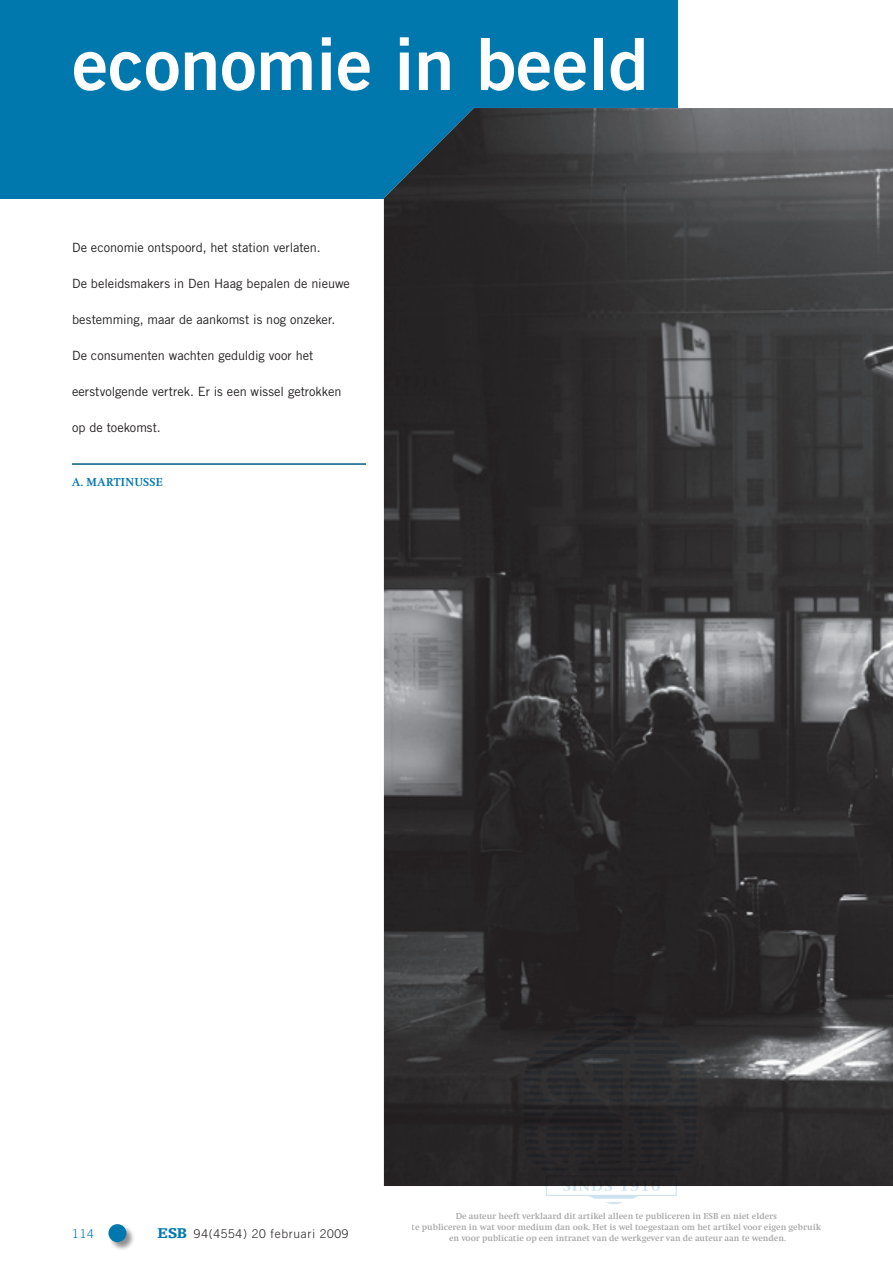
<style>
.page{position:relative;width:893px;height:1263px;background:#fff}
.page>*{position:absolute;margin:0;border:0;box-sizing:border-box;transform-origin:0 0}
.t1{font:72px "Trade Gothic Bold Two";color:#fff}
.t2{font:12.75px "Trade Gothic";color:#231f20}
.t3{font:300 12px "Trade Gothic";letter-spacing:.06em;color:#231f20}
.t4{font:700 12px "Swift";letter-spacing:.03em;color:#0078ae}
.t5{font:300 12px "Trade Gothic";color:#0078ae}
.t6{font:700 9px/10.8px "Swift";color:#6c6d70;text-align:center}
.s1{font-family:"Egyptienne F";font-weight:900;font-size:15px;color:#0078ae}
</style>
<div class="page">
<div style="left:108px;top:1224px;width:27px;height:27px;background:#231f20;opacity:.5"></div>
<div style="left:108px;top:1224px;width:18px;height:18px;background:#0078ae;border-radius:50%"></div>
<hr style="left:72px;top:463px;width:294px;height:2px;background:#005c87">
<div style="left:0;top:0;width:678px;height:198px;background:#0078ae"></div>
<img style="left:384px;top:108px;width:509px;height:1078px">
<svg style="left:510px;top:1008px;width:198px;height:196px;background:#3c3b3d"></svg>
<h1 class="t1" style="left:72px;top:20px;width:578px">economie in beeld</h1>
<h2 class="t2" style="left:72px;top:240px;width:250px">De economie ontspoord, het station verlaten.</h2>
<h2 class="t2" style="left:72px;top:276px;width:279px">De beleidsmakers in Den Haag bepalen de nieuwe</h2>
<h2 class="t2" style="left:72px;top:312px;width:265px">bestemming, maar de aankomst is nog onzeker.</h2>
<h2 class="t2" style="left:72px;top:348px;width:243px">De consumenten wachten geduldig voor het</h2>
<h2 class="t2" style="left:72px;top:384px;width:271px">eerstvolgende vertrek. Er is een wissel getrokken</h2>
<h2 class="t2" style="left:72px;top:420px;width:90px">op de toekomst.</h2>
<h3 class="t4" style="left:72px;top:476px;width:92px">A. Martinusse</h3>
<h3 class="t5" style="left:72px;top:1226px;width:23px">114</h3>
<h3 class="t3" style="left:157px;top:1226px;width:193px"><span class="s1">ESB</span> 94(4554) 20 februari 2009</h3>
<p class="t6" style="left:412px;top:1211px;width:411px">De auteur heeft verklaard dit artikel alleen te publiceren in ESB en niet elders<br>te publiceren in wat voor medium dan ook. Het is wel toegestaan om het artikel voor eigen gebruik en voor publicatie op een intranet van de werkgever van de auteur aan te wenden.</p>
</div>
